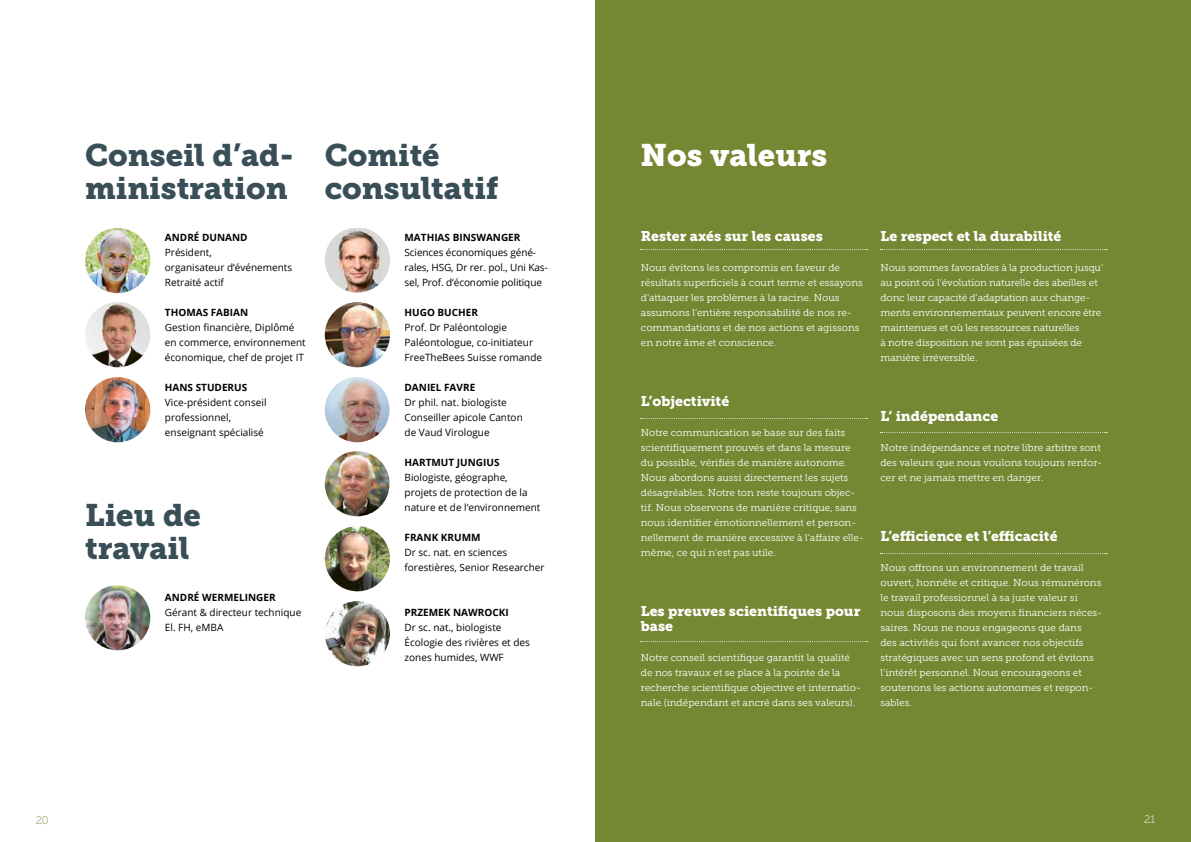
<style>
.page{position:relative;width:1191px;height:842px;background:#fff}
.page>*{position:absolute;margin:0;border:0;box-sizing:border-box;transform-origin:0 0}
.t1{font:31px/33px "Museo Slab 900";color:#394e56}
.t2{font:31px "Museo Slab 900";color:#fff}
.t3{font:14px/15px "Museo Slab 900";color:#fff}
.t4{font:11px "Museo Slab 100";color:#758733}
.t5{font:11px "Museo Slab 100";color:#fff}
.t6{font:10px/15px "Museo Slab 300";color:#fff}
.t7{font:10px/15px "Open Sans";color:#000}
.t8{font:700 10px "Open Sans";color:#000}
</style>
<div class="page">
<div style="left:595px;top:0;width:596px;height:842px;background:#758733"></div>
<svg style="left:641px;top:249px;width:226px;height:1px"></svg>
<svg style="left:880px;top:249px;width:227px;height:1px"></svg>
<svg style="left:641px;top:641px;width:226px;height:1px"></svg>
<svg style="left:880px;top:553px;width:227px;height:1px"></svg>
<svg style="left:641px;top:418px;width:226px;height:1px"></svg>
<svg style="left:880px;top:432px;width:227px;height:1px"></svg>
<img style="left:85px;top:585px;width:65px;height:65px;border-radius:33px">
<img style="left:325px;top:228px;width:65px;height:65px">
<img style="left:325px;top:302px;width:65px;height:65px;border-radius:33px">
<img style="left:85px;top:377px;width:65px;height:65px;border-radius:33px">
<img style="left:85px;top:302px;width:65px;height:65px;border-radius:33px">
<img style="left:325px;top:377px;width:64px;height:65px;border-radius:32px">
<img style="left:85px;top:228px;width:65px;height:65px;border-radius:33px">
<img style="left:325px;top:451px;width:64px;height:65px;border-radius:32px">
<img style="left:325px;top:526px;width:65px;height:65px;border-radius:33px">
<img style="left:325px;top:601px;width:65px;height:65px;border-radius:33px">
<h1 class="t1" style="left:85px;top:139px;width:210px">Conseil d’ad&shy;ministration</h1>
<p class="t8" style="left:165px;top:230px;width:84px">ANDRÉ DUNAND</p>
<p class="t7" style="left:165px;top:245px;width:129px">Président,<br>organisateur d‘événements<br>Retraité actif</p>
<p class="t8" style="left:165px;top:305px;width:85px">THOMAS FABIAN</p>
<p class="t7" style="left:165px;top:320px;width:142px">Gestion financière, Diplômé en commerce, environnement économique, chef de projet IT</p>
<p class="t8" style="left:165px;top:380px;width:84px">HANS STUDERUS</p>
<p class="t7" style="left:165px;top:395px;width:103px">Vice-président conseil professionnel, enseignant spécialisé</p>
<h1 class="t1" style="left:85px;top:499px;width:117px">Lieu de travail</h1>
<p class="t8" style="left:165px;top:590px;width:112px">ANDRÉ WERMELINGER</p>
<p class="t7" style="left:165px;top:605px;width:138px">Gérant &amp; directeur technique<br>El. FH, eMBA</p>
<h1 class="t1" style="left:325px;top:139px;width:175px">Comité consultatif</h1>
<p class="t8" style="left:404px;top:230px;width:117px">MATHIAS BINSWANGER</p>
<p class="t7" style="left:404px;top:245px;width:145px">Sciences économiques géné&shy;rales, HSG, Dr rer. pol., Uni Kas&shy;sel, Prof. d‘économie politique</p>
<p class="t8" style="left:404px;top:305px;width:75px">HUGO BUCHER</p>
<p class="t7" style="left:404px;top:320px;width:139px">Prof. Dr Paléontologie<br>Paléontologue, co-initiateur<br>FreeTheBees Suisse romande</p>
<p class="t8" style="left:404px;top:380px;width:72px">DANIEL FAVRE</p>
<p class="t7" style="left:404px;top:395px;width:120px">Dr phil. nat. biologiste<br>Conseiller apicole Canton de Vaud Virologue</p>
<p class="t8" style="left:404px;top:455px;width:96px">HARTMUT JUNGIUS</p>
<p class="t7" style="left:404px;top:470px;width:137px">Biologiste, géographe, projets de protection de la nature et de l‘environnement</p>
<p class="t8" style="left:404px;top:530px;width:78px">FRANK KRUMM</p>
<p class="t7" style="left:404px;top:545px;width:141px">Dr sc. nat. en sciences forestières, Senior Researcher</p>
<p class="t8" style="left:404px;top:605px;width:106px">PRZEMEK NAWROCKI</p>
<p class="t7" style="left:404px;top:620px;width:127px">Dr sc. nat., biologiste<br>Écologie des rivières et des zones humides, WWF</p>
<h1 class="t2" style="left:640px;top:137px;width:188px">Nos valeurs</h1>
<h2 class="t3" style="left:641px;top:229px;width:183px">Rester axés sur les causes</h2>
<p class="t6" style="left:641px;top:260px;width:224px">Nous évitons les compromis en faveur de résultats superficiels à court terme et essayons d‘attaquer les problèmes à la racine. Nous assumons l‘entière responsabilité de nos re&shy;commandations et de nos actions et agissons en notre âme et conscience.</p>
<h2 class="t3" style="left:641px;top:394px;width:90px">L’objectivité</h2>
<p class="t6" style="left:641px;top:425px;width:225px">Notre communication se base sur des faits scientifiquement prouvés et dans la mesure du possible, vérifiés de manière autonome.<br>Nous abordons aussi directement les sujets désagréables. Notre ton reste toujours objec&shy;tif. Nous observons de manière critique, sans nous identifier émotionnellement et person&shy;nellement de manière excessive à l‘affaire elle&shy;même, ce qui n‘est pas utile.</p>
<h2 class="t3" style="left:641px;top:604px;width:221px">Les preuves scientifiques pour base</h2>
<p class="t6" style="left:641px;top:650px;width:221px">Notre conseil scientifique garantit la qualité de nos travaux et se place à la pointe de la recherche scientifique objective et internatio&shy;nale (indépendant et ancré dans ses valeurs).</p>
<h2 class="t3" style="left:880px;top:229px;width:182px">Le respect et la durabilité</h2>
<p class="t6" style="left:880px;top:260px;width:224px">Nous sommes favorables à la production jusqu‘ au point où l‘évolution naturelle des abeilles et donc leur capacité d‘adaptation aux change&shy;ments environnementaux peuvent encore être maintenues et où les ressources naturelles<br>à notre disposition ne sont pas épuisées de manière irréversible.</p>
<h2 class="t3" style="left:880px;top:409px;width:119px">L‘ indépendance</h2>
<p class="t6" style="left:880px;top:440px;width:223px">Notre indépendance et notre libre arbitre sont des valeurs que nous voulons toujours renfor&shy;cer et ne jamais mettre en danger.</p>
<h2 class="t3" style="left:880px;top:529px;width:178px">L’efficience et l’efficacité</h2>
<p class="t6" style="left:880px;top:560px;width:223px">Nous offrons un environnement de travail ouvert, honnête et critique. Nous rémunérons le travail professionnel à sa juste valeur si nous disposons des moyens financiers néces&shy;saires. Nous ne nous engageons que dans<br>des activités qui font avancer nos objectifs stratégiques avec un sens profond et évitons l‘intérêt personnel. Nous encourageons et soutenons les actions autonomes et respon&shy;sables.</p>
<p class="t4" style="left:36px;top:814px;width:15px">20</p>
<p class="t5" style="left:1144px;top:813px;width:12px">21</p>
</div>
